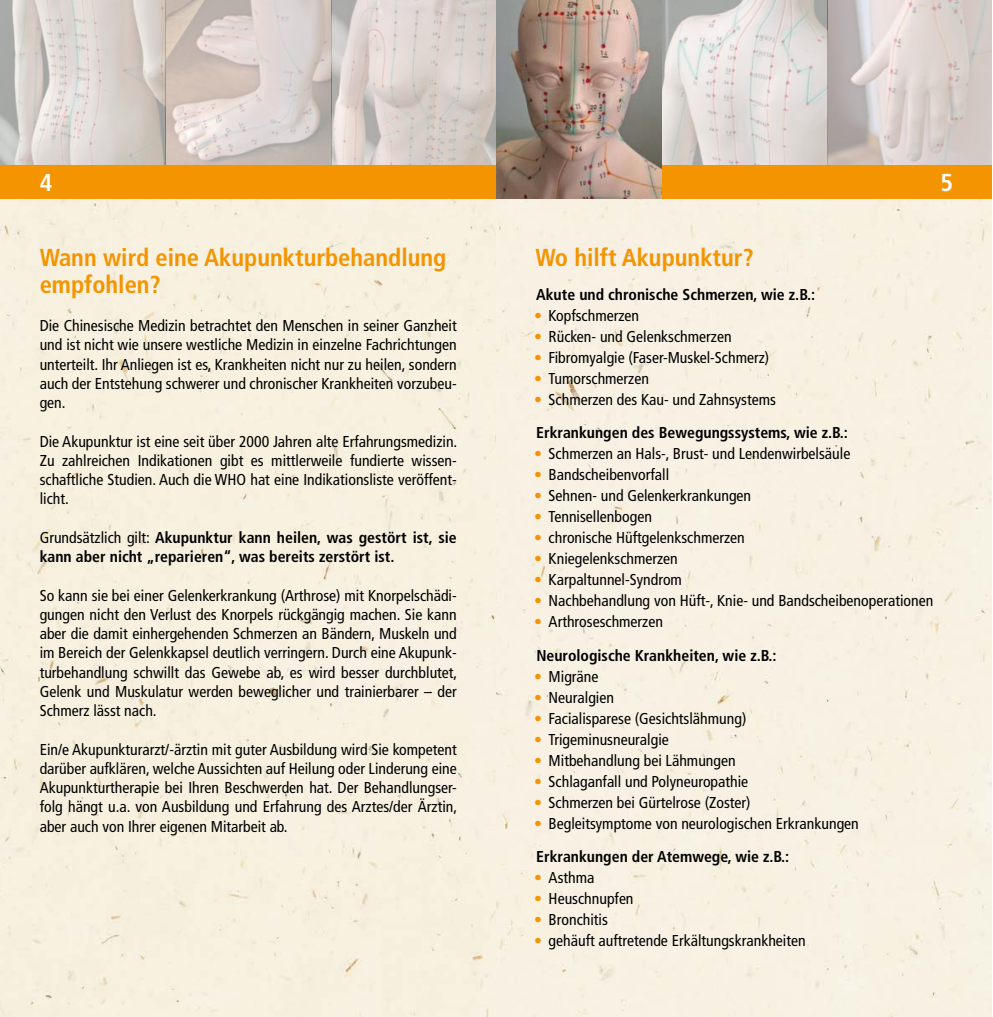
<style>
.page{position:relative;width:993px;height:1017px;background:#fff}
.page>*{position:absolute;margin:0;border:0;box-sizing:border-box;transform-origin:0 0}
.t1{font:700 condensed 24.5px/26.2px "Frutiger LT";color:#f39400}
.t2{font:700 condensed 24.5px "Frutiger LT";color:#fff}
.t3{font:condensed 15.75px/19.2px "Frutiger LT";color:#000;text-align:justify}
.t4{font:700 condensed 15.75px/33.4px "Frutiger LT";color:#000}
.s1{font-weight:400}
.s2{color:#f39400}
.s3{font-weight:400;color:#f39400}
.s4{font-weight:700}
</style>
<div class="page">
<div style="left:0;top:198px;width:496px;height:819px;background:#f8f1df"></div>
<div style="left:496px;top:198px;width:494px;height:819px;background:#f8f0e3"></div>
<img style="left:166px;top:0;width:165px;height:165px">
<img style="left:331px;top:0;width:659px;height:165px">
<img style="left:0;top:0;width:166px;height:165px">
<div style="left:0;top:165px;width:496px;height:33px;background:#f39400"></div>
<svg style="left:496px;top:165px;width:494px;height:33px;background:#d68e27"></svg>
<h1 class="t2" style="left:40px;top:168px;width:14px">4</h1>
<h1 class="t2" style="left:940px;top:168px;width:14px">5</h1>
<h1 class="t1" style="left:40px;top:245px;width:408px">Wann wird eine Akupunkturbehandlung empfohlen?</h1>
<p class="t3" style="left:40px;top:316px;width:418px">Die Chinesische Medizin betrachtet den Menschen in seiner Ganzheit und ist nicht wie unsere westliche Medizin in einzelne Fachrichtungen unterteilt. Ihr Anliegen ist es, Krankheiten nicht nur zu heilen, sondern auch der Entstehung schwerer und chronischer Krankheiten vorzubeu&shy;gen.</p>
<p class="t3" style="left:40px;top:432px;width:419px">Die Akupunktur ist eine seit über 2000 Jahren alte Erfahrungsmedizin.<br>Zu zahlreichen Indikationen gibt es mittlerweile fundierte wissen&shy;schaftliche Studien. Auch die WHO hat eine Indikationsliste veröffent&shy;licht.</p>
<p class="t4" style="left:40px;top:528px;width:418px;line-height:19.2px"><span class="s1">Grundsätzlich gilt:</span> Akupunktur kann heilen, was gestört ist, sie kann aber nicht „reparieren“, was bereits zerstört ist.</p>
<p class="t3" style="left:40px;top:586px;width:419px">So kann sie bei einer Gelenkerkrankung (Arthrose) mit Knorpelschädi&shy;gungen nicht den Verlust des Knorpels rückgängig machen. Sie kann aber die damit einhergehenden Schmerzen an Bändern, Muskeln und im Bereich der Gelenkkapsel deutlich verringern. Durch eine Akupunk&shy;turbehandlung schwillt das Gewebe ab, es wird besser durchblutet, Gelenk und Muskulatur werden beweglicher und trainierbarer – der Schmerz lässt nach.</p>
<p class="t3" style="left:40px;top:740px;width:419px">Ein/e Akupunkturarzt/-ärztin mit guter Ausbildung wird Sie kompetent darüber aufklären, welche Aussichten auf Heilung oder Linderung eine Akupunkturtherapie bei Ihren Beschwerden hat. Der Behandlungser&shy;folg hängt u.a. von Ausbildung und Erfahrung des Arztes/der Ärztin, aber auch von Ihrer eigenen Mitarbeit ab.</p>
<h1 class="t1" style="left:535px;top:245px;width:220px">Wo hilft Akupunktur?</h1>
<p class="t4" style="left:536px;top:278px;width:280px">Akute und chronische Schmerzen, wie z.B.:</p>
<p class="t3" style="left:534px;top:306px;width:106px"><span class="s2">•</span> Kopfschmerzen</p>
<p class="t3" style="left:534px;top:327px;width:199px"><span class="s2">•</span> Rücken- und Gelenkschmerzen</p>
<p class="t3" style="left:534px;top:348px;width:236px"><span class="s2">•</span> Fibromyalgie (Faser-Muskel-Schmerz)</p>
<p class="t3" style="left:534px;top:369px;width:116px"><span class="s2">•</span> Tumorschmerzen</p>
<p class="t4" style="left:534px;top:383px;width:315px"><span class="s3">•</span> <span class="s1">Schmerzen des Kau- und Zahnsystems<br></span>Erkrankungen des Bewegungssystems, wie z.B.:</p>
<p class="t3" style="left:534px;top:444px;width:317px"><span class="s2">•</span> Schmerzen an Hals-, Brust- und Lendenwirbelsäule</p>
<p class="t3" style="left:534px;top:465px;width:136px"><span class="s2">•</span> Bandscheibenvorfall</p>
<p class="t3" style="left:534px;top:486px;width:218px"><span class="s2">•</span> Sehnen- und Gelenkerkrankungen</p>
<p class="t3" style="left:534px;top:507px;width:119px"><span class="s2">•</span> Tennisellenbogen</p>
<p class="t3" style="left:534px;top:528px;width:212px"><span class="s2">•</span> chronische Hüftgelenkschmerzen</p>
<p class="t3" style="left:534px;top:549px;width:145px"><span class="s2">•</span> Kniegelenkschmerzen</p>
<p class="t3" style="left:534px;top:570px;width:149px"><span class="s2">•</span> Karpaltunnel-Syndrom</p>
<p class="t3" style="left:534px;top:591px;width:400px"><span class="s2">•</span> Nachbehandlung von Hüft-, Knie- und Bandscheibenoperationen</p>
<p class="t4" style="left:534px;top:605px;width:244px"><span class="s3">•</span> <span class="s1">Arthroseschmerzen<br></span>Neurologische Krankheiten, wie z.B.:</p>
<p class="t3" style="left:534px;top:667px;width:66px"><span class="s2">•</span> Migräne</p>
<p class="t3" style="left:534px;top:688px;width:81px"><span class="s2">•</span> Neuralgien</p>
<p class="t3" style="left:534px;top:709px;width:213px"><span class="s2">•</span> Facialisparese (Gesichtslähmung)</p>
<p class="t3" style="left:534px;top:730px;width:136px"><span class="s2">•</span> Trigeminusneuralgie</p>
<p class="t3" style="left:534px;top:751px;width:203px"><span class="s2">•</span> Mitbehandlung bei Lähmungen</p>
<p class="t3" style="left:534px;top:772px;width:215px"><span class="s2">•</span> Schlaganfall und Polyneuropathie</p>
<p class="t3" style="left:534px;top:793px;width:218px"><span class="s2">•</span> Schmerzen bei Gürtelrose (Zoster)</p>
<p class="t3" style="left:534px;top:806px;width:326px;line-height:33.4px"><span class="s2">•</span> Begleitsymptome von neurologischen Erkrankungen<br><span class="s4">Erkrankungen der Atemwege, wie z.B.:</span></p>
<p class="t3" style="left:534px;top:868px;width:62px"><span class="s2">•</span> Asthma</p>
<p class="t3" style="left:534px;top:889px;width:101px"><span class="s2">•</span> Heuschnupfen</p>
<p class="t3" style="left:534px;top:910px;width:75px"><span class="s2">•</span> Bronchitis</p>
<p class="t3" style="left:534px;top:931px;width:273px"><span class="s2">•</span> gehäuft auftretende Erkältungskrankheiten</p>
</div>
